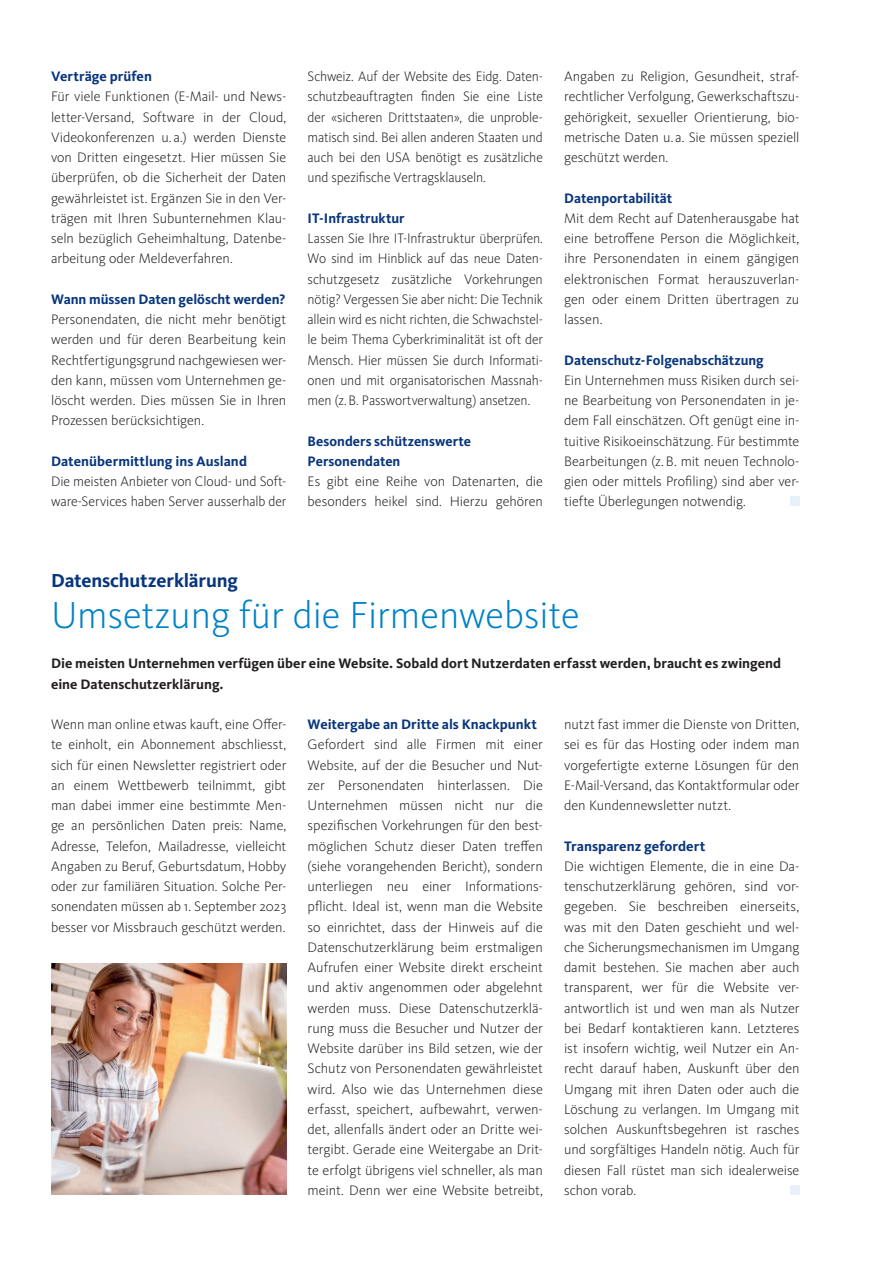
<style>
.page{position:relative;width:893px;height:1263px;background:#fff}
.page>*{position:absolute;margin:0;border:0;box-sizing:border-box;transform-origin:0 0}
.t1{font:300 39px "Kievit OT";color:#0081c8}
.t2{font:700 19.5px "Kievit OT";letter-spacing:-.01em;color:#08357c}
.t3{font:300 14.25px/20.2px "Kievit OT";letter-spacing:-.005em;color:#231f20;text-align:justify}
.t4{font:300 14.25px/20.2px "Kievit OT";letter-spacing:-.005em;color:#231f20;text-align:justify;scale:.96 1}
.t5{font:700 14.25px/20.2px "Kievit OT";color:#08357c}
.t6{font:700 14.25px/20.2px "Kievit OT";letter-spacing:.005em;color:#231f20}
</style>
<div class="page">
<div style="left:790px;top:1185px;width:9px;height:10px;background:#e8f0f9"></div>
<div style="left:790px;top:496px;width:9px;height:10px;background:#e8f0f9"></div>
<img style="left:51px;top:963px;width:235px;height:231px">
<p class="t5" style="left:51px;top:66px;width:103px">Verträge prüfen</p>
<p class="t3" style="left:51px;top:86px;width:237px">Für viele Funktionen (E-Mail- und News&shy;letter-Versand, Software in der Cloud, Videokonferenzen u. a.) werden Dienste von Dritten eingesetzt. Hier müssen Sie überprüfen, ob die Sicherheit der Daten gewährleistet ist. Ergänzen Sie in den Ver&shy;trägen mit Ihren Subunternehmen Klau&shy;seln bezüglich Geheimhaltung, Datenbe&shy;arbeitung oder Meldeverfahren.</p>
<p class="t5" style="left:51px;top:289px;width:236px">Wann müssen Daten gelöscht werden?</p>
<p class="t3" style="left:51px;top:309px;width:237px">Personendaten, die nicht mehr benötigt werden und für deren Bearbeitung kein Rechtfertigungsgrund nachgewiesen wer&shy;den kann, müssen vom Unternehmen ge&shy;löscht werden. Dies müssen Sie in Ihren Prozessen berücksichtigen.</p>
<p class="t5" style="left:51px;top:451px;width:197px">Datenübermittlung ins Ausland</p>
<p class="t3" style="left:51px;top:471px;width:237px">Die meisten Anbieter von Cloud- und Soft&shy;ware-Services haben Server ausserhalb der</p>
<p class="t4" style="left:308px;top:66px;width:247px">Schweiz. Auf der Website des Eidg. Daten&shy;schutzbeauftragten finden Sie eine Liste der «sicheren Drittstaaten», die unproble&shy;matisch sind. Bei allen anderen Staaten und auch bei den USA benötigt es zusätzliche und spezifische Vertragsklauseln.</p>
<p class="t5" style="left:308px;top:208px;width:98px">IT-Infrastruktur</p>
<p class="t4" style="left:308px;top:228px;width:247px">Lassen Sie Ihre IT-Infrastruktur überprüfen.<br>Wo sind im Hinblick auf das neue Daten&shy;schutzgesetz zusätzliche Vorkehrungen nötig? Vergessen Sie aber nicht: Die Technik allein wird es nicht richten, die Schwachstel&shy;le beim Thema Cyberkriminalität ist oft der Mensch. Hier müssen Sie durch Informati&shy;onen und mit organisatorischen Massnah&shy;men (z.B. Passwortverwaltung) ansetzen.</p>
<p class="t5" style="left:308px;top:430px;width:165px">Besonders schützenswerte<br>Personendaten</p>
<p class="t3" style="left:308px;top:471px;width:237px">Es gibt eine Reihe von Datenarten, die besonders heikel sind. Hierzu gehören</p>
<p class="t3" style="left:564px;top:66px;width:237px">Angaben zu Religion, Gesundheit, straf&shy;rechtlicher Verfolgung, Gewerkschaftszu&shy;gehörigkeit, sexueller Orientierung, bio&shy;metrische Daten u. a. Sie müssen speziell geschützt werden.</p>
<p class="t5" style="left:564px;top:187px;width:110px">Datenportabilität</p>
<p class="t3" style="left:564px;top:208px;width:237px">Mit dem Recht auf Datenherausgabe hat eine betroffene Person die Möglichkeit, ihre Personendaten in einem gängigen elektronischen Format herauszuverlan&shy;gen oder einem Dritten übertragen zu lassen.</p>
<p class="t5" style="left:564px;top:349px;width:201px">Datenschutz-Folgenabschätzung</p>
<p class="t3" style="left:564px;top:370px;width:237px">Ein Unternehmen muss Risiken durch sei&shy;ne Bearbeitung von Personendaten in je&shy;dem Fall einschätzen. Oft genügt eine in&shy;tuitive Risikoeinschätzung. Für bestimmte Bearbeitungen (z.B. mit neuen Technolo&shy;gien oder mittels Profiling) sind aber ver&shy;tiefte Überlegungen notwendig.</p>
<h2 class="t2" style="left:51px;top:569px;width:188px">Datenschutzerklärung</h2>
<h1 class="t1" style="left:51px;top:591px;width:530px">Umsetzung für die Firmenwebsite</h1>
<p class="t6" style="left:51px;top:653px;width:732px">Die meisten Unternehmen verfügen über eine Website. Sobald dort Nutzerdaten erfasst werden, braucht es zwingend eine Datenschutzerklärung.</p>
<p class="t3" style="left:564px;top:714px;width:237px">nutzt fast immer die Dienste von Dritten, sei es für das Hosting oder indem man vorgefertigte externe Lösungen für den E-Mail-Versand, das Kontaktformular oder den Kundennewsletter nutzt.</p>
<p class="t5" style="left:564px;top:835px;width:143px">Transparenz gefordert</p>
<p class="t3" style="left:564px;top:856px;width:237px">Die wichtigen Elemente, die in eine Da&shy;tenschutzerklärung gehören, sind vor&shy;gegeben. Sie beschreiben einerseits, was mit den Daten geschieht und wel&shy;che Sicherungsmechanismen im Umgang damit bestehen. Sie machen aber auch transparent, wer für die Website ver&shy;antwortlich ist und wen man als Nutzer bei Bedarf kontaktieren kann. Letzteres ist insofern wichtig, weil Nutzer ein An&shy;recht darauf haben, Auskunft über den Umgang mit ihren Daten oder auch die Löschung zu verlangen. Im Umgang mit solchen Auskunftsbegehren ist rasches und sorgfältiges Handeln nötig. Auch für diesen Fall rüstet man sich idealerweise schon vorab.</p>
<p class="t3" style="left:51px;top:714px;width:237px">Wenn man online etwas kauft, eine Offer&shy;te einholt, ein Abonnement abschliesst, sich für einen Newsletter registriert oder an einem Wettbewerb teilnimmt, gibt man dabei immer eine bestimmte Men&shy;ge an persönlichen Daten preis: Name, Adresse, Telefon, Mailadresse, vielleicht Angaben zu Beruf, Geburtsdatum, Hobby oder zur familiären Situation. Solche Per&shy;sonendaten müssen ab 1. September 2023 besser vor Missbrauch geschützt werden.</p>
<p class="t5" style="left:308px;top:714px;width:231px">Weitergabe an Dritte als Knackpunkt</p>
<p class="t3" style="left:308px;top:734px;width:237px">Gefordert sind alle Firmen mit einer Website, auf der die Besucher und Nut&shy;zer Personendaten hinterlassen. Die Unternehmen müssen nicht nur die spezifischen Vorkehrungen für den best&shy;möglichen Schutz dieser Daten treffen (siehe vorangehenden Bericht), sondern unterliegen neu einer Informations&shy;pflicht. Ideal ist, wenn man die Website so einrichtet, dass der Hinweis auf die Datenschutzerklärung beim erstmaligen Aufrufen einer Website direkt erscheint und aktiv angenommen oder abgelehnt werden muss. Diese Datenschutzerklä&shy;rung muss die Besucher und Nutzer der Website darüber ins Bild setzen, wie der Schutz von Personendaten gewährleistet wird. Also wie das Unternehmen diese erfasst, speichert, aufbewahrt, verwen&shy;det, allenfalls ändert oder an Dritte wei&shy;tergibt. Gerade eine Weitergabe an Drit&shy;te erfolgt übrigens viel schneller, als man meint. Denn wer eine Website betreibt,</p>
</div>
